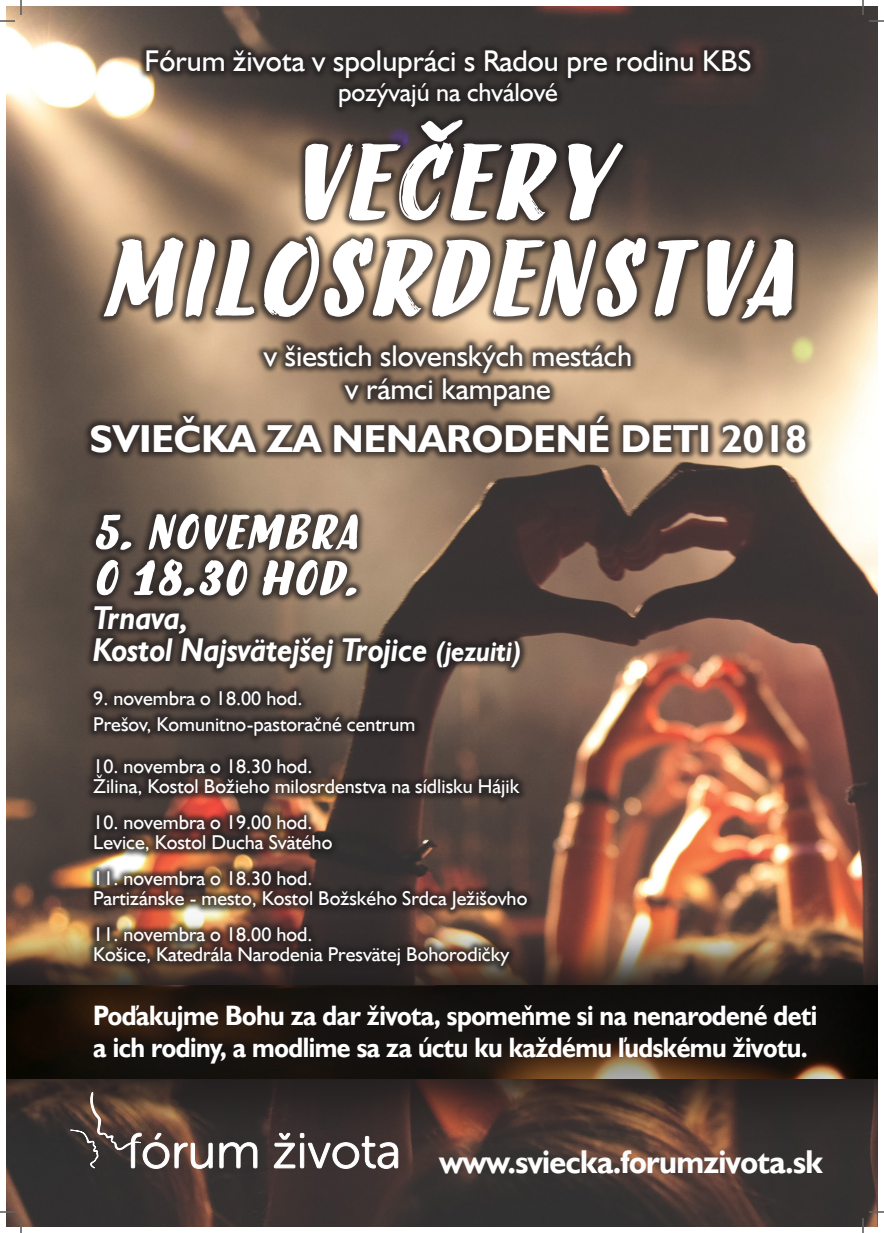
<style>
.page{position:relative;width:884px;height:1233px;background:#fff}
.page>*{position:absolute;margin:0;border:0;box-sizing:border-box;transform-origin:0 0}
.t1{font:italic 700 116px "Liebe Doris";color:#fff;scale:1.1 1}
.t2{font:italic 700 52.2px/46px "Liebe Doris";color:#fff;scale:1.11 1}
.t3{font:700 39px "Humanist 521 TL";color:#fff}
.t4{font:italic 700 33px/32px "Humanist 521 TL";color:#fff;scale:.91 1}
.t5{font:700 33px "Humanist 521 TL";letter-spacing:-.02em;color:#fff;scale:.96 1}
.t6{font:30px "Humanist 521 TL";color:#fff}
.t7{font:700 28.1px/32.4px "Humanist 521 TL";letter-spacing:-.02em;color:#fff;scale:.92 1}
.t8{font:26px "Humanist 521 TL";color:#fff}
.t9{font:20px "Humanist 521 TL";color:#fff}
.s1{font-size:28.6px}
</style>
<div class="page">
<img style="left:7px;top:7px;width:870px;height:1219px">
<div style="left:83px;top:42px;width:731px;height:418px;background:#231f20;opacity:.75"></div>
<div style="left:7px;top:889px;width:870px;height:288px;background:#231f20;opacity:.75"></div>
<svg style="left:70px;top:1090px;width:328px;height:81px"></svg>
<div style="left:85px;top:505px;width:450px;height:469px;background:#231f20;opacity:.75"></div>
<svg style="left:0;top:1211px;width:15px;height:1px"></svg>
<svg style="left:869px;top:1211px;width:15px;height:1px"></svg>
<svg style="left:0;top:0;width:22px;height:22px"></svg>
<svg style="left:20px;top:1218px;width:2px;height:15px"></svg>
<svg style="left:862px;top:0;width:22px;height:22px"></svg>
<svg style="left:862px;top:1218px;width:2px;height:15px"></svg>
<p class="t6" style="left:144px;top:42px;width:609px">Fórum života v spolupráci s Radou pre rodinu KBS</p>
<p class="t8" style="left:338px;top:76px;width:221px">pozývajú na chválové</p>
<p class="t1" style="left:290px;top:114px;width:318px">VEČERY</p>
<p class="t1" style="left:103px;top:210px;width:658px">MILOSRDENSTVA</p>
<p class="t6" style="left:264px;top:336px;width:370px">v šiestich slovenských mestách</p>
<p class="t6" style="left:345px;top:369px;width:207px">v rámci kampane</p>
<p class="t3" style="left:89px;top:413px;width:719px">SVIEČKA ZA NENARODENÉ DETI 2018</p>
<p class="t2" style="left:93px;top:509px;width:252px">5.NOVEMBRA<br>O 18.30 HOD.</p>
<p class="t4" style="left:93px;top:601px;width:474px">Trnava,<br>Kostol Najsvätejšej Trojice <span class="s1">(jezuiti)</span></p>
<p class="t9" style="left:93px;top:685px;width:211px">9. novembra o 18.00 hod.</p>
<p class="t9" style="left:93px;top:711px;width:323px">Prešov, Komunitno-pastoračné centrum</p>
<p class="t9" style="left:93px;top:753px;width:221px">10. novembra o 18.30 hod.</p>
<p class="t9" style="left:93px;top:773px;width:428px">Žilina, Kostol Božieho milosrdenstva na sídlisku Hájik</p>
<p class="t9" style="left:93px;top:809px;width:221px">10. novembra o 19.00 hod.</p>
<p class="t9" style="left:93px;top:829px;width:241px">Levice, Kostol Ducha Svätého</p>
<p class="t9" style="left:93px;top:865px;width:221px">11. novembra o 18.30 hod.</p>
<p class="t9" style="left:93px;top:885px;width:436px">Partizánske - mesto, Kostol Božského Srdca Ježišovho</p>
<p class="t9" style="left:93px;top:921px;width:221px">11. novembra o 18.00 hod.</p>
<p class="t9" style="left:93px;top:941px;width:417px">Košice, Katedrála Narodenia Presvätej Bohorodičky</p>
<p class="t7" style="left:93px;top:998px;width:789px">Poďakujme Bohu za dar života, spomeňme si na nenarodené deti a ich rodiny, a modlime sa za úctu ku každému ľudskému životu.</p>
<p class="t5" style="left:439px;top:1140px;width:401px">www.sviecka.forumzivota.sk</p>
</div>
